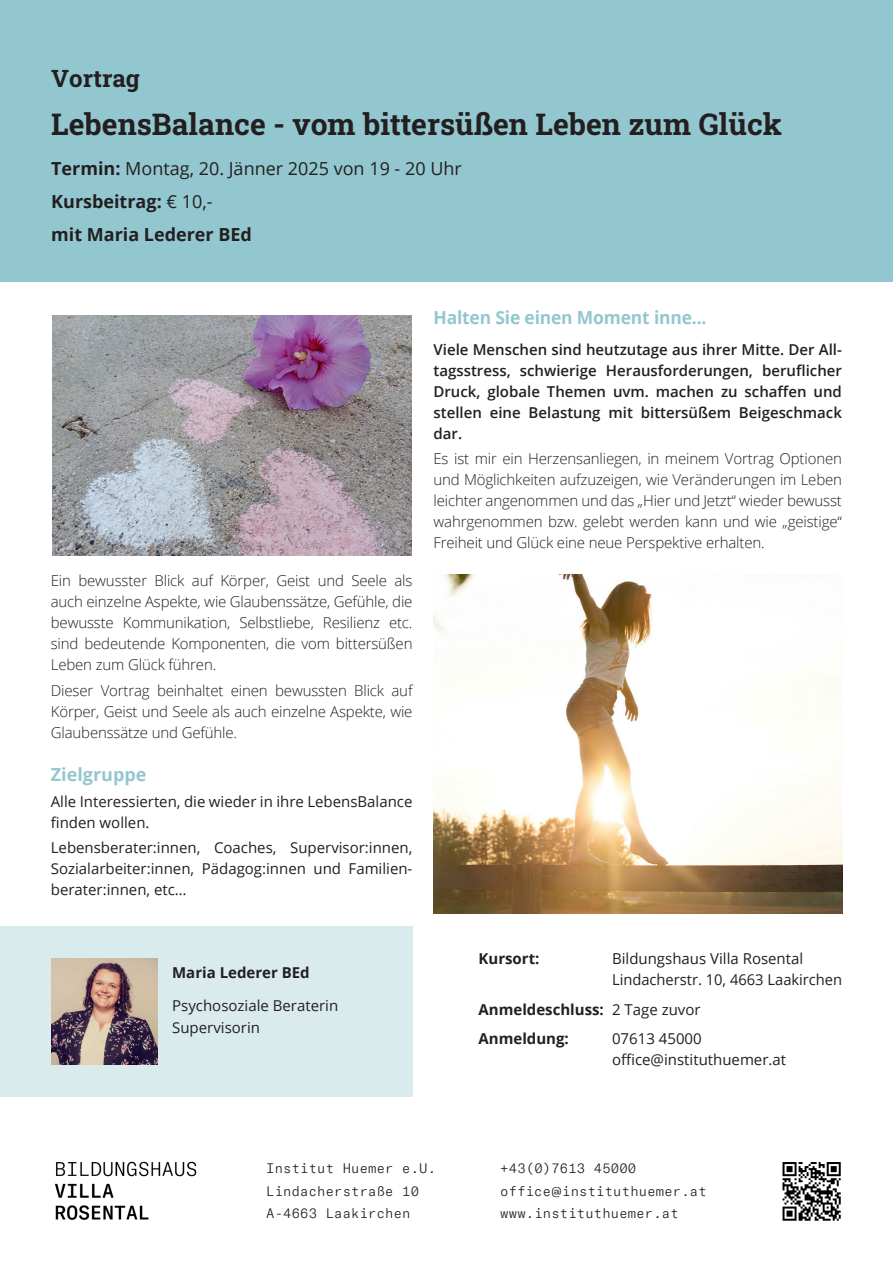
<style>
.page{position:relative;width:893px;height:1263px;background:#fff}
.page>*{position:absolute;margin:0;border:0;box-sizing:border-box;transform-origin:0 0}
.t1{font:30px "Roboto Slab";color:#231f20}
.t2{font:24px "Roboto Slab";color:#231f20}
.t3{font:18px "Open Sans";color:#231f20}
.Unterüberschrift_violett{font:700 18px "Open Sans";letter-spacing:-.01em;color:#93c7cf}
.t4{font:700 18px "Open Sans";color:#231f20}
.Unterüberschrift_violett-2{font:300 15px/21px "Open Sans";letter-spacing:-.01em;color:#231f20;text-align:justify}
.Unterüberschrift_violett-3{font:15px/21px "Open Sans";color:#231f20}
.Unterüberschrift_violett-4{font:600 15px/21px "Open Sans";color:#231f20;text-align:justify}
.t5{font:700 15px "Open Sans";color:#231f20}
.t6{font:300 13.5px "GT America Mono";letter-spacing:.01em;color:#231f20}
.s1{font-weight:700}
.s2{font-weight:400}
</style>
<div class="page">
<img style="left:52px;top:316px;width:360px;height:239px">
<img style="left:55px;top:1161px;width:142px;height:59px">
<div style="left:0;top:0;width:893px;height:282px;background:#93c7cf"></div>
<div style="left:0;top:926px;width:412px;height:170px;background:#daebee"></div>
<img style="left:782px;top:1162px;width:59px;height:59px">
<img style="left:51px;top:958px;width:106px;height:106px">
<img style="left:433px;top:575px;width:409px;height:338px">
<p class="t2" style="left:51px;top:62px;width:90px">Vortrag</p>
<p class="t1" style="left:51px;top:104px;width:732px">LebensBalance - vom bittersüßen Leben zum Glück</p>
<p class="t3" style="left:51px;top:157px;width:412px"><span class="s1">Termin:</span> Montag, 20. Jänner 2025 von 19 - 20 Uhr</p>
<p class="t4" style="left:51px;top:189px;width:163px">Kursbeitrag: <span class="s2">€ 10,-</span></p>
<p class="t4" style="left:51px;top:221px;width:202px">mit Maria Lederer BEd</p>
<p class="Unterüberschrift_violett-2" style="left:51px;top:570px;width:363px">Ein bewusster Blick auf Körper, Geist und Seele als auch einzelne Aspekte, wie Glaubenssätze, Gefühle, die bewusste Kommunikation, Selbstliebe, Resilienz etc. sind bedeutende Komponenten, die vom bittersüßen Leben zum Glück führen.</p>
<p class="Unterüberschrift_violett-2" style="left:51px;top:679px;width:363px">Dieser Vortrag beinhaltet einen bewussten Blick auf Körper, Geist und Seele als auch einzelne Aspekte, wie Glaubenssätze und Gefühle.</p>
<p class="Unterüberschrift_violett" style="left:51px;top:762px;width:97px">Zielgruppe</p>
<p class="Unterüberschrift_violett-3" style="left:51px;top:790px;width:363px">Alle Interessierten, die wieder in ihre LebensBalance finden wollen.</p>
<p class="Unterüberschrift_violett-3" style="left:51px;top:836px;width:363px;text-align:justify">Lebensberater:innen, Coaches, Supervisor:innen, Sozialarbeiter:innen, Pädagog:innen und Familien&shy;berater:innen, etc…</p>
<p class="Unterüberschrift_violett" style="left:433px;top:304px;width:274px">Halten Sie einen Moment inne...</p>
<p class="Unterüberschrift_violett-4" style="left:433px;top:339px;width:410px">Viele Menschen sind heutzutage aus ihrer Mitte. Der All&shy;tagsstress, schwierige Herausforderungen, beruflicher Druck, globale Themen uvm. machen zu schaffen und stellen eine Belastung mit bittersüßem Beigeschmack dar.</p>
<p class="Unterüberschrift_violett-2" style="left:433px;top:448px;width:410px">Es ist mir ein Herzensanliegen, in meinem Vortrag Optionen und Möglichkeiten aufzuzeigen, wie Veränderungen im Leben leichter angenommen und das „Hier und Jetzt“ wieder bewusst wahrgenommen bzw. gelebt werden kann und wie „geistige“ Freiheit und Glück eine neue Perspektive erhalten.</p>
<p class="t5" style="left:172px;top:962px;width:139px">Maria Lederer BEd</p>
<p class="Unterüberschrift_violett-3" style="left:172px;top:994px;width:168px;line-height:22.5px">Psychosoziale Beraterin<br>Supervisorin</p>
<p class="t5" style="left:478px;top:948px;width:62px">Kursort:</p>
<p class="t5" style="left:478px;top:999px;width:127px">Anmeldeschluss:</p>
<p class="t5" style="left:478px;top:1028px;width:92px">Anmeldung:</p>
<p class="Unterüberschrift_violett-3" style="left:612px;top:948px;width:232px">Bildungshaus Villa Rosental<br>Lindacherstr. 10, 4663 Laakirchen</p>
<p class="Unterüberschrift_violett-3" style="left:612px;top:998px;width:90px">2 Tage zuvor</p>
<p class="Unterüberschrift_violett-3" style="left:612px;top:1028px;width:176px">07613 45000 office@instituthuemer.at</p>
<p class="t6" style="left:266px;top:1161px;width:171px">Institut Huemer e.U.</p>
<p class="t6" style="left:266px;top:1183px;width:154px">Lindacherstraße 10</p>
<p class="t6" style="left:266px;top:1206px;width:146px">A-4663 Laakirchen</p>
<p class="t6" style="left:500px;top:1161px;width:137px">+43(0)7613 45000</p>
<p class="t6" style="left:500px;top:1183px;width:208px">office@instituthuemer.at</p>
<p class="t6" style="left:500px;top:1206px;width:180px">www.instituthuemer.at</p>
</div>
